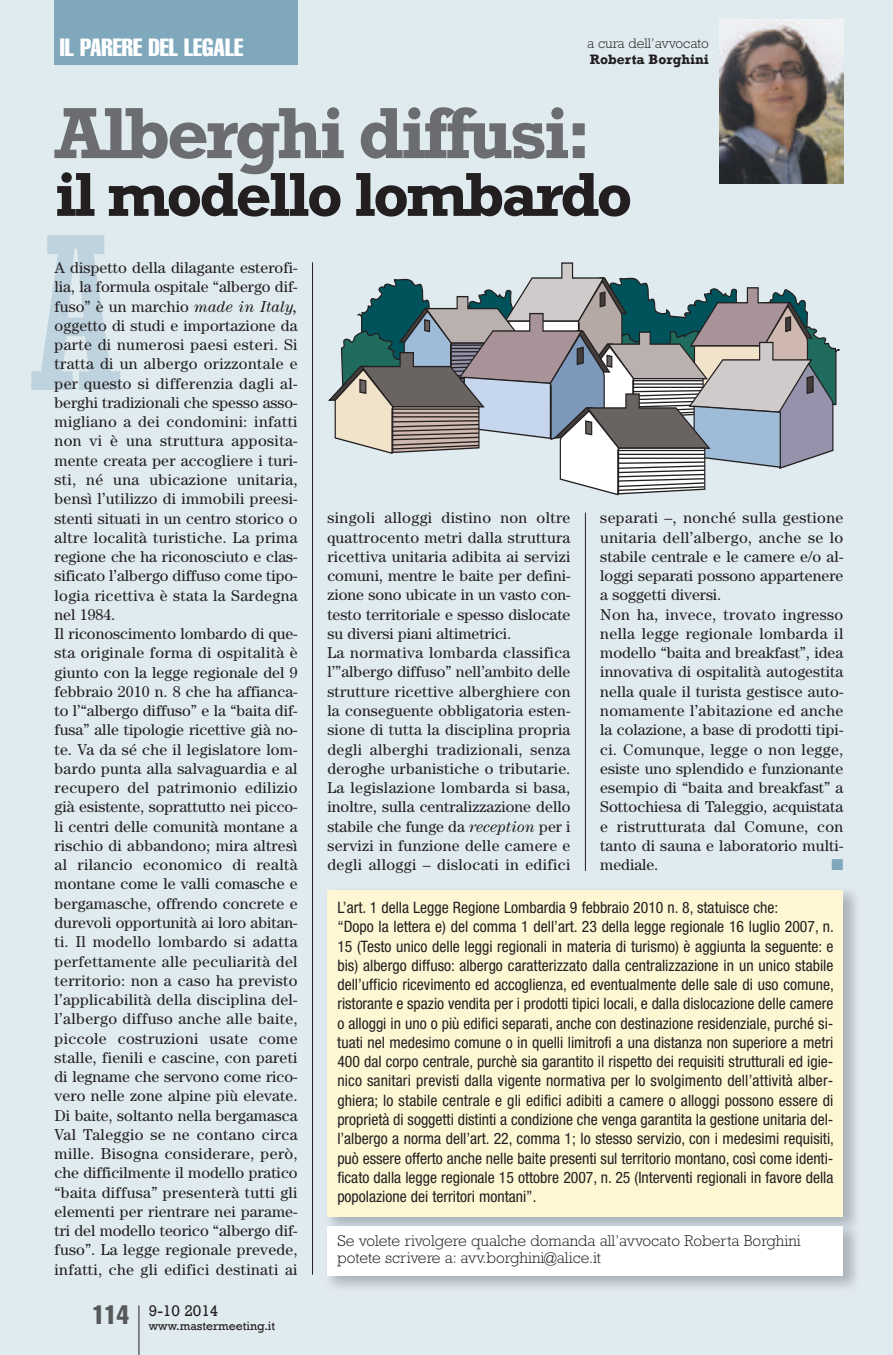
<style>
.page{position:relative;width:893px;height:1355px;background:#fff}
.page>*{position:absolute;margin:0;border:0;box-sizing:border-box;transform-origin:0 0}
.t1{font:700 73.5px "Rockwell";letter-spacing:-.05em;color:#6c6d70}
.t2{font:700 63px "Rockwell";letter-spacing:-.05em;color:#231f20}
.t3{font:extra-condensed 24.5px "Helvetica";color:#fff}
.t4{font:15.75px/19.2px "Century";letter-spacing:.01em;color:#231f20}
.t5{font:condensed 15.75px/19.2px "Helvetica Neue";color:#231f20}
.t6{font:300 15.75px/16.6px "Rockwell";color:#231f20}
.t7{font:15.75px "Rockwell";color:#231f20}
.t8{font:15.75px "Zapf Dingbats";color:#7fa8bc}
.t9{font:300 14px "Rockwell";color:#231f20}
.t10{font:700 14px "Rockwell";color:#231f20}
.t11{font:12.25px "Rockwell";color:#231f20}
.s1{font-style:italic}
</style>
<div class="page">
<div style="left:0;top:0;width:893px;height:1354px;background:#e0ebf0"></div>
<hr style="left:138px;top:1305px;width:1px;height:49px;background:#231f20">
<div style="left:55px;top:0;width:243px;height:64px;background:#7fa8bc"></div>
<img style="left:719px;top:20px;width:124px;height:164px">
<img style="left:327px;top:890px;width:529px;height:398px">
<div style="left:327px;top:890px;width:516px;height:326px;background:#fef7d4"></div>
<div style="left:327px;top:1225px;width:516px;height:50px;background:#fff"></div>
<hr style="left:585px;top:512px;width:1px;height:358px;background:#231f20">
<svg style="left:31px;top:235px;width:89px;height:155px"></svg>
<hr style="left:312px;top:262px;width:1px;height:1012px;background:#231f20">
<svg style="left:328px;top:262px;width:512px;height:234px"></svg>
<h3 class="t3" style="left:60px;top:39px;width:185px">IL PARERE DEL LEGALE</h3>
<p class="t9" style="left:587px;top:39px;width:123px">a cura dell’avvocato</p>
<p class="t10" style="left:590px;top:51px;width:120px">Roberta Borghini</p>
<h1 class="t1" style="left:55px;top:89px;width:539px">Alberghi diffusi:</h1>
<h2 class="t2" style="left:55px;top:156px;width:579px">il modello lombardo</h2>
<p class="t4" style="left:55px;top:259px;width:245px">A dispetto della dilagante esterofi&shy;lia, la formula ospitale “albergo dif&shy;fuso” è un marchio <span class="s1">made in Italy, </span>oggetto di studi e importazione da parte di numerosi paesi esteri. Si tratta di un albergo orizzontale e per questo si differenzia dagli al&shy;berghi tradizionali che spesso asso&shy;migliano a dei condomini: infatti non vi è una struttura apposita&shy;mente creata per accogliere i turi&shy;sti, né una ubicazione unitaria, bensì l’utilizzo di immobili preesi&shy;stenti situati in un centro storico o altre località turistiche. La prima regione che ha riconosciuto e clas&shy;sificato l’albergo diffuso come tipo&shy;logia ricettiva è stata la Sardegna nel 1984.<br>Il riconoscimento lombardo di que&shy;sta originale forma di ospitalità è giunto con la legge regionale del 9 febbraio 2010 n. 8 che ha affianca&shy;to l’“albergo diffuso” e la “baita dif&shy;fusa” alle tipologie ricettive già no&shy;te. Va da sé che il legislatore lom&shy;bardo punta alla salvaguardia e al recupero del patrimonio edilizio già esistente, soprattutto nei picco&shy;li centri delle comunità montane a rischio di abbandono; mira altresì al rilancio economico di realtà montane come le valli comasche e bergamasche, offrendo concrete e durevoli opportunità ai loro abitan&shy;ti. Il modello lombardo si adatta perfettamente alle peculiarità del territorio: non a caso ha previsto l’applicabilità della disciplina del&shy;l’albergo diffuso anche alle baite, piccole costruzioni usate come stalle, fienili e cascine, con pareti di legname che servono come rico&shy;vero nelle zone alpine più elevate.<br>Di baite, soltanto nella bergamasca Val Taleggio se ne contano circa mille. Bisogna considerare, però, che difficilmente il modello pratico “baita diffusa” presenterà tutti gli elementi per rientrare nei parame&shy;tri del modello teorico “albergo dif&shy;fuso”. La legge regionale prevede, infatti, che gli edifici destinati ai</p>
<p class="t7" style="left:149px;top:1300px;width:71px">9-10 2014</p>
<p class="t11" style="left:92px;top:1318px;width:184px"><sup>114</sup> www.mastermeeting.it</p>
<p class="t4" style="left:327px;top:509px;width:245px">singoli alloggi distino non oltre quattrocento metri dalla struttura ricettiva unitaria adibita ai servizi comuni, mentre le baite per defini&shy;zione sono ubicate in un vasto con&shy;testo territoriale e spesso dislocate su diversi piani altimetrici.<br>La normativa lombarda classifica l’”albergo diffuso” nell’ambito delle strutture ricettive alberghiere con la conseguente obbligatoria esten&shy;sione di tutta la disciplina propria degli alberghi tradizionali, senza deroghe urbanistiche o tributarie.<br>La legislazione lombarda si basa, inoltre, sulla centralizzazione dello stabile che funge da <span class="s1">reception</span> per i servizi in funzione delle camere e degli alloggi – dislocati in edifici</p>
<p class="t4" style="left:600px;top:509px;width:245px">separati –, nonché sulla gestione unitaria dell’albergo, anche se lo stabile centrale e le camere e/o al&shy;loggi separati possono appartenere a soggetti diversi.<br>Non ha, invece, trovato ingresso nella legge regionale lombarda il modello “baita and breakfast”, idea innovativa di ospitalità autogestita nella quale il turista gestisce auto&shy;nomamente l’abitazione ed anche la colazione, a base di prodotti tipi&shy;ci. Comunque, legge o non legge, esiste uno splendido e funzionante esempio di “baita and breakfast” a Sottochiesa di Taleggio, acquistata e ristrutturata dal Comune, con tanto di sauna e laboratorio multi&shy;mediale.</p>
<p class="t8" style="left:831px;top:855px;width:13px">■</p>
<p class="t5" style="left:337px;top:899px;width:498px">L’art. 1 della Legge Regione Lombardia 9 febbraio 2010 n. 8, statuisce che:<br>“Dopo la lettera e) del comma 1 dell’art. 23 della legge regionale 16 luglio 2007, n.<br>15 (Testo unico delle leggi regionali in materia di turismo) è aggiunta la seguente: e bis) albergo diffuso: albergo caratterizzato dalla centralizzazione in un unico stabile dell’ufficio ricevimento ed accoglienza, ed eventualmente delle sale di uso comune, ristorante e spazio vendita per i prodotti tipici locali, e dalla dislocazione delle camere o alloggi in uno o più edifici separati, anche con destinazione residenziale, purché si&shy;tuati nel medesimo comune o in quelli limitrofi a una distanza non superiore a metri 400 dal corpo centrale, purchè sia garantito il rispetto dei requisiti strutturali ed igie&shy;nico sanitari previsti dalla vigente normativa per lo svolgimento dell’attività alber&shy;ghiera; lo stabile centrale e gli edifici adibiti a camere o alloggi possono essere di proprietà di soggetti distinti a condizione che venga garantita la gestione unitaria del&shy;l’albergo a norma dell’art. 22, comma 1; lo stesso servizio, con i medesimi requisiti, può essere offerto anche nelle baite presenti sul territorio montano, così come identi&shy;ficato dalla legge regionale 15 ottobre 2007, n. 25 (Interventi regionali in favore della popolazione dei territori montani”.</p>
<p class="t6" style="left:337px;top:1233px;width:465px">Se volete rivolgere qualche domanda all’avvocato Roberta Borghini potete scrivere a: avv.borghini@alice.it</p>
</div>
